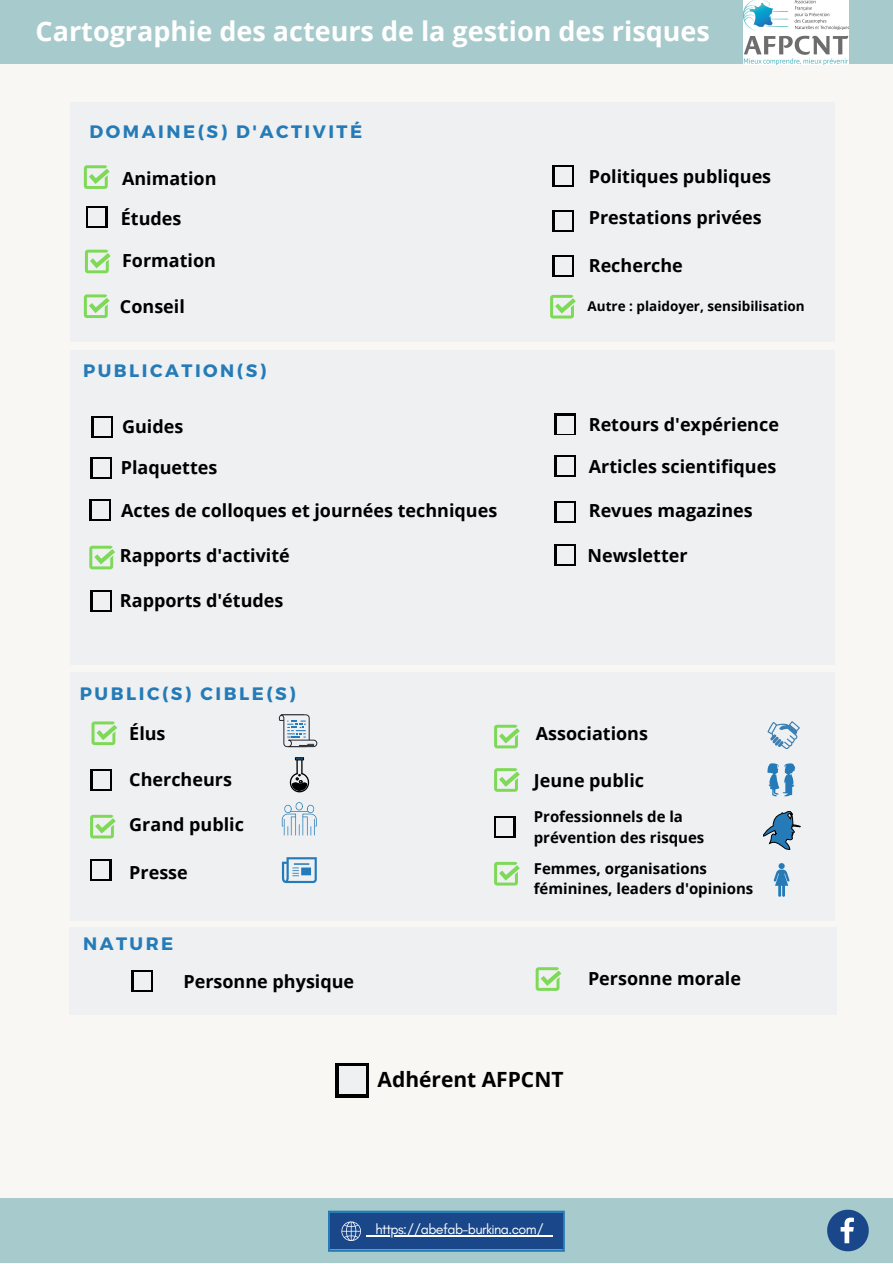
<style>
.page{position:relative;width:893px;height:1264px;background:#fff}
.page>*{position:absolute;margin:0;border:0;box-sizing:border-box;transform-origin:0 0}
.t1{font:700 27px "Open Sans";color:#fff}
.t2{font:700 21px "Open Sans";color:#000}
.t3{font:700 18px "Open Sans";color:#000}
.t4{font:700 18px "Montserrat";letter-spacing:.14em;color:#257bb7}
.t5{font:700 15px/20.2px "Open Sans";color:#000}
.t6{font:14.25px "Glacial Indifference";letter-spacing:-.04em;color:#fff}
.t7{font:700 13.5px "Open Sans";color:#000}
</style>
<div class="page">
<div style="left:0;top:0;width:892px;height:1262px;background:#f8f7f4"></div>
<div style="left:70px;top:350px;width:764px;height:315px;background:#eef0f2"></div>
<div style="left:70px;top:672px;width:764px;height:249px;background:#eef0f2"></div>
<svg style="left:282px;top:802px;width:35px;height:33px"></svg>
<svg style="left:282px;top:857px;width:35px;height:26px"></svg>
<svg style="left:279px;top:714px;width:38px;height:33px"></svg>
<div style="left:296px;top:758px;width:6px;height:16px;border:1px solid #000"></div>
<svg style="left:295px;top:757px;width:9px;height:3px"></svg>
<svg style="left:289px;top:772px;width:20px;height:20px"></svg>
<svg style="left:767px;top:721px;width:33px;height:28px"></svg>
<div style="left:70px;top:102px;width:764px;height:239px;background:#eef0f2"></div>
<svg style="left:767px;top:763px;width:28px;height:33px"></svg>
<svg style="left:763px;top:811px;width:37px;height:38px"></svg>
<div style="left:0;top:1197px;width:892px;height:65px;background:#a7cbcd"></div>
<div style="left:70px;top:927px;width:767px;height:88px;background:#eef0f2"></div>
<svg style="left:535px;top:967px;width:26px;height:23px"></svg>
<svg style="left:132px;top:970px;width:21px;height:22px"></svg>
<div style="left:134px;top:972px;width:17px;height:17px;background:#eef0f2"></div>
<svg style="left:90px;top:769px;width:21px;height:21px"></svg>
<div style="left:93px;top:771px;width:17px;height:17px;background:#eef0f2"></div>
<svg style="left:554px;top:455px;width:21px;height:21px"></svg>
<div style="left:557px;top:457px;width:16px;height:17px;background:#eef0f2"></div>
<div style="left:554px;top:501px;width:21px;height:22px;background:linear-gradient(to bottom,#000,#000)"></div>
<div style="left:557px;top:503px;width:16px;height:18px;background:#eef0f2"></div>
<div style="left:89px;top:499px;width:21px;height:22px;background:#000"></div>
<div style="left:92px;top:501px;width:17px;height:18px;background:#eef0f2"></div>
<div style="left:90px;top:859px;width:21px;height:22px;background:#000"></div>
<div style="left:92px;top:861px;width:17px;height:18px;background:#eef0f2"></div>
<div style="left:90px;top:590px;width:21px;height:22px;background:#000"></div>
<div style="left:93px;top:592px;width:17px;height:18px;background:#eef0f2"></div>
<div style="left:0;top:0;width:892px;height:64px;background:#a7cbcd"></div>
<img style="left:743px;top:0;width:105px;height:64px">
<svg style="left:552px;top:255px;width:21px;height:21px"></svg>
<div style="left:554px;top:257px;width:17px;height:17px;background:#eef0f2"></div>
<svg style="left:86px;top:206px;width:21px;height:22px"></svg>
<div style="left:88px;top:209px;width:17px;height:17px;background:#eef0f2"></div>
<svg style="left:91px;top:416px;width:21px;height:21px"></svg>
<div style="left:94px;top:418px;width:17px;height:17px;background:#eef0f2"></div>
<svg style="left:494px;top:816px;width:21px;height:21px"></svg>
<div style="left:496px;top:818px;width:17px;height:17px;background:#eef0f2"></div>
<div style="left:335px;top:1063px;width:34px;height:34px;background:#000"></div>
<div style="left:339px;top:1066px;width:27px;height:28px;background:#eef0f2"></div>
<svg style="left:552px;top:210px;width:21px;height:22px"></svg>
<div style="left:554px;top:212px;width:17px;height:18px;background:#eef0f2"></div>
<div style="left:554px;top:544px;width:21px;height:22px;background:linear-gradient(to bottom,#000,#000)"></div>
<div style="left:557px;top:546px;width:16px;height:18px;background:#eef0f2"></div>
<svg style="left:554px;top:413px;width:21px;height:22px"></svg>
<div style="left:557px;top:416px;width:16px;height:17px;background:#eef0f2"></div>
<div style="left:90px;top:457px;width:21px;height:22px;background:#000"></div>
<div style="left:93px;top:459px;width:17px;height:18px;background:#eef0f2"></div>
<svg style="left:84px;top:165px;width:26px;height:24px"></svg>
<svg style="left:85px;top:250px;width:26px;height:23px"></svg>
<svg style="left:84px;top:294px;width:26px;height:24px"></svg>
<svg style="left:552px;top:165px;width:21px;height:22px"></svg>
<div style="left:554px;top:167px;width:17px;height:18px;background:#eef0f2"></div>
<svg style="left:827px;top:1209px;width:41px;height:42px"></svg>
<svg style="left:550px;top:295px;width:25px;height:23px"></svg>
<svg style="left:89px;top:545px;width:26px;height:24px"></svg>
<svg style="left:91px;top:721px;width:26px;height:24px"></svg>
<svg style="left:90px;top:814px;width:26px;height:24px"></svg>
<svg style="left:494px;top:724px;width:26px;height:24px"></svg>
<svg style="left:494px;top:768px;width:26px;height:23px"></svg>
<svg style="left:494px;top:861px;width:26px;height:24px"></svg>
<svg style="left:773px;top:863px;width:16px;height:33px"></svg>
<svg style="left:328px;top:1210px;width:236px;height:41px"></svg>
<p class="t1" style="left:36px;top:12px;width:676px">Cartographie des acteurs de la gestion des risques</p>
<p class="t4" style="left:90px;top:120px;width:274px">DOMAINE(S) D'ACTIVITÉ</p>
<p class="t3" style="left:122px;top:165px;width:96px">Animation</p>
<p class="t3" style="left:121px;top:206px;width:62px">Études</p>
<p class="t3" style="left:122px;top:248px;width:95px">Formation</p>
<p class="t3" style="left:588px;top:163px;width:184px">Politiques publiques</p>
<p class="t3" style="left:588px;top:205px;width:174px">Prestations privées</p>
<p class="t3" style="left:588px;top:253px;width:95px">Recherche</p>
<p class="t3" style="left:120px;top:294px;width:66px">Conseil</p>
<p class="t7" style="left:587px;top:297px;width:219px">Autre : plaidoyer, sensibilisation</p>
<p class="t4" style="left:83px;top:359px;width:185px">PUBLICATION(S)</p>
<p class="t3" style="left:122px;top:414px;width:63px">Guides</p>
<p class="t3" style="left:121px;top:454px;width:98px">Plaquettes</p>
<p class="t3" style="left:121px;top:497px;width:377px">Actes de colloques et journées techniques</p>
<p class="t3" style="left:588px;top:411px;width:192px">Retours d'expérience</p>
<p class="t3" style="left:588px;top:453px;width:189px">Articles scientifiques</p>
<p class="t3" style="left:588px;top:497px;width:165px">Revues magazines</p>
<p class="t3" style="left:120px;top:542px;width:171px">Rapports d'activité</p>
<p class="t3" style="left:587px;top:542px;width:102px">Newsletter</p>
<p class="t3" style="left:120px;top:587px;width:165px">Rapports d'études</p>
<p class="t4" style="left:80px;top:681px;width:217px">PUBLIC(S) CIBLE(S)</p>
<p class="t3" style="left:129px;top:721px;width:38px">Élus</p>
<p class="t3" style="left:129px;top:767px;width:104px">Chercheurs</p>
<p class="t3" style="left:129px;top:812px;width:116px">Grand public</p>
<p class="t3" style="left:129px;top:860px;width:60px">Presse</p>
<p class="t4" style="left:83px;top:931px;width:92px">NATURE</p>
<p class="t3" style="left:536px;top:721px;width:114px">Associations</p>
<p class="t3" style="left:533px;top:767px;width:112px">Jeune public</p>
<p class="t5" style="left:533px;top:806px;width:172px">Professionnels de la prévention des risques</p>
<p class="t5" style="left:533px;top:857px;width:221px">Femmes, organisations féminines, leaders d'opinions</p>
<p class="t3" style="left:183px;top:968px;width:172px">Personne physique</p>
<p class="t3" style="left:588px;top:965px;width:154px">Personne morale</p>
<p class="t2" style="left:377px;top:1064px;width:187px">Adhérent AFPCNT</p>
<p class="t6" style="left:375px;top:1220px;width:170px">https://abefab-burkina.com/</p>
</div>
